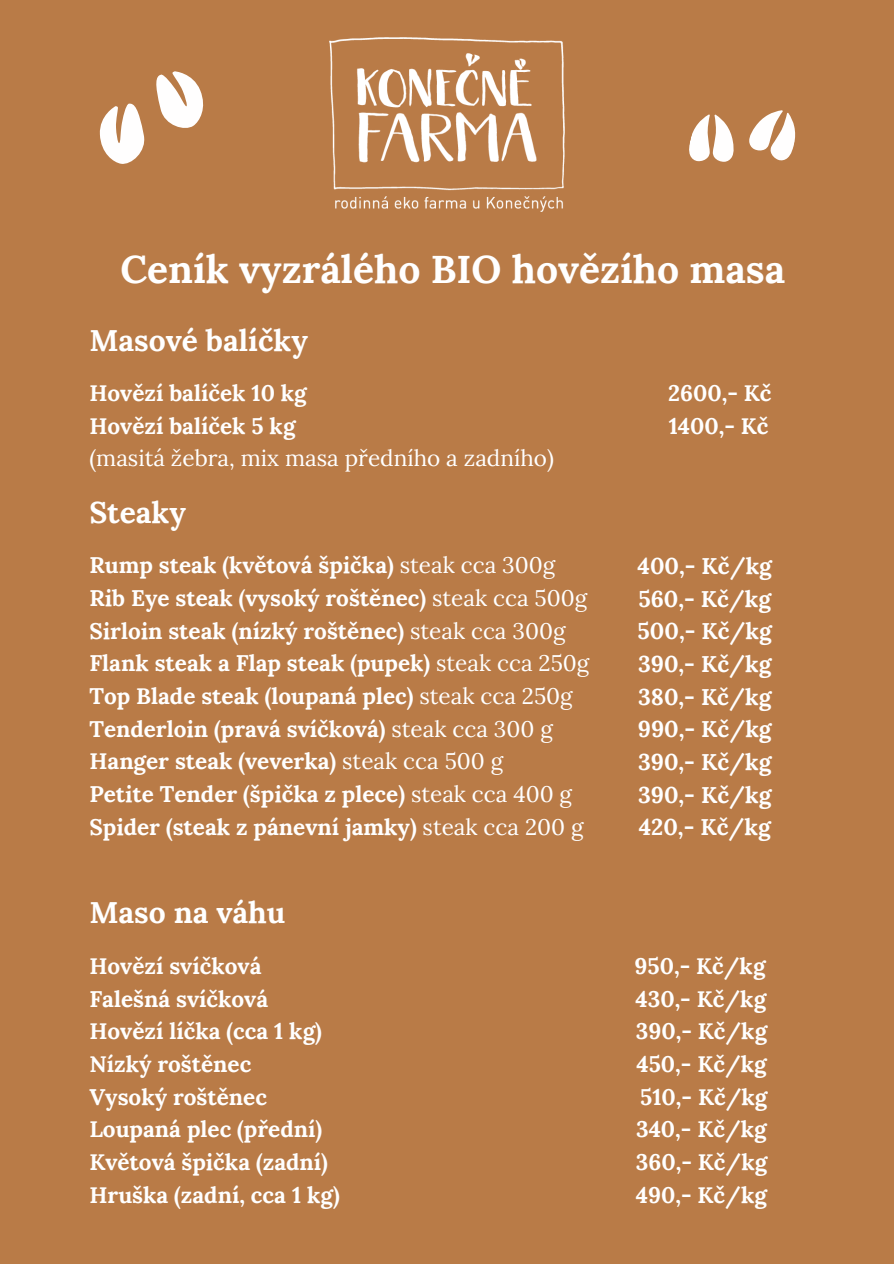
<style>
.page{position:relative;width:894px;height:1264px;background:#fff}
.page>*{position:absolute;margin:0;border:0;box-sizing:border-box;transform-origin:0 0}
.t1{font:700 39px "Lora";color:#fff}
.t2{font:700 30px "Lora";color:#fff}
.t3{font:700 22.8px/32.7px "Lora";color:#fff;text-align:justify}
.t4{font:700 22.5px "Lora";color:#fff}
.t5{font:22.5px "Lora";color:#fff}
.s1{font-weight:400}
</style>
<div class="page">
<div style="left:0;top:0;width:893px;height:1263px;background:#b97b47"></div>
<img style="left:329px;top:38px;width:235px;height:173px">
<svg style="left:99px;top:71px;width:105px;height:93px"></svg>
<svg style="left:689px;top:110px;width:107px;height:52px"></svg>
<p class="t1" style="left:120px;top:243px;width:666px">Ceník vyzrálého BIO hovězího masa</p>
<p class="t2" style="left:89px;top:320px;width:220px">Masové balíčky</p>
<p class="t4" style="left:89px;top:378px;width:219px">Hovězí balíček 10 kg</p>
<p class="t4" style="left:668px;top:378px;width:105px">2600,- Kč</p>
<h1 class="t4" style="left:89px;top:411px;width:208px">Hovězí balíček 5 kg</h1>
<h1 class="t4" style="left:668px;top:411px;width:101px">1400,- Kč</h1>
<p class="t5" style="left:89px;top:444px;width:466px">(masitá žebra, mix masa předního a zadního)</p>
<p class="t2" style="left:89px;top:492px;width:98px">Steaky</p>
<p class="t4" style="left:89px;top:551px;width:467px">Rump steak (květová špička) <span class="s1">steak cca 300g</span></p>
<p class="t4" style="left:89px;top:583px;width:499px">Rib Eye steak (vysoký roštěnec) <span class="s1">steak cca 500g</span></p>
<p class="t4" style="left:89px;top:616px;width:477px">Sirloin steak (nízký roštěnec) <span class="s1">steak cca 300g</span></p>
<p class="t4" style="left:89px;top:648px;width:501px">Flank steak a Flap steak (pupek) <span class="s1">steak cca 250g</span></p>
<p class="t4" style="left:89px;top:681px;width:484px">Top Blade steak (loupaná plec) <span class="s1">steak cca 250g</span></p>
<p class="t4" style="left:89px;top:714px;width:465px">Tenderloin (pravá svíčková) <span class="s1">steak cca 300 g</span></p>
<p class="t4" style="left:89px;top:746px;width:415px">Hanger steak (veverka) <span class="s1">steak cca 500 g</span></p>
<p class="t4" style="left:89px;top:779px;width:484px">Petite Tender (špička z plece) <span class="s1">steak cca 400 g</span></p>
<p class="t4" style="left:89px;top:812px;width:495px">Spider (steak z pánevní jamky) <span class="s1">steak cca 200 g</span></p>
<p class="t3" style="left:637px;top:549px;width:136px">400,- Kč/kg 560,- Kč/kg 500,- Kč/kg 390,- Kč/kg 380,- Kč/kg 990,- Kč/kg 390,- Kč/kg 390,- Kč/kg 420,- Kč/kg</p>
<p class="t2" style="left:89px;top:893px;width:197px">Maso na váhu</p>
<p class="t4" style="left:89px;top:951px;width:173px">Hovězí svíčková</p>
<p class="t4" style="left:634px;top:951px;width:132px">950,- Kč/kg</p>
<p class="t4" style="left:89px;top:984px;width:180px">Falešná svíčková</p>
<p class="t4" style="left:635px;top:984px;width:132px">430,- Kč/kg</p>
<p class="t4" style="left:89px;top:1016px;width:234px">Hovězí líčka (cca 1 kg)</p>
<p class="t4" style="left:635px;top:1016px;width:133px">390,- Kč/kg</p>
<p class="t4" style="left:89px;top:1049px;width:163px">Nízký roštěnec</p>
<p class="t4" style="left:636px;top:1049px;width:132px">450,- Kč/kg</p>
<p class="t4" style="left:89px;top:1082px;width:179px">Vysoký roštěnec</p>
<p class="t4" style="left:640px;top:1082px;width:129px">510,- Kč/kg</p>
<p class="t4" style="left:89px;top:1114px;width:234px">Loupaná plec (přední)</p>
<p class="t4" style="left:636px;top:1114px;width:132px">340,- Kč/kg</p>
<p class="t4" style="left:89px;top:1147px;width:240px">Květová špička (zadní)</p>
<p class="t4" style="left:635px;top:1147px;width:133px">360,- Kč/kg</p>
<p class="t4" style="left:89px;top:1179px;width:252px">Hruška (zadní, cca 1 kg)</p>
<p class="t4" style="left:635px;top:1179px;width:133px">490,- Kč/kg</p>
</div>
